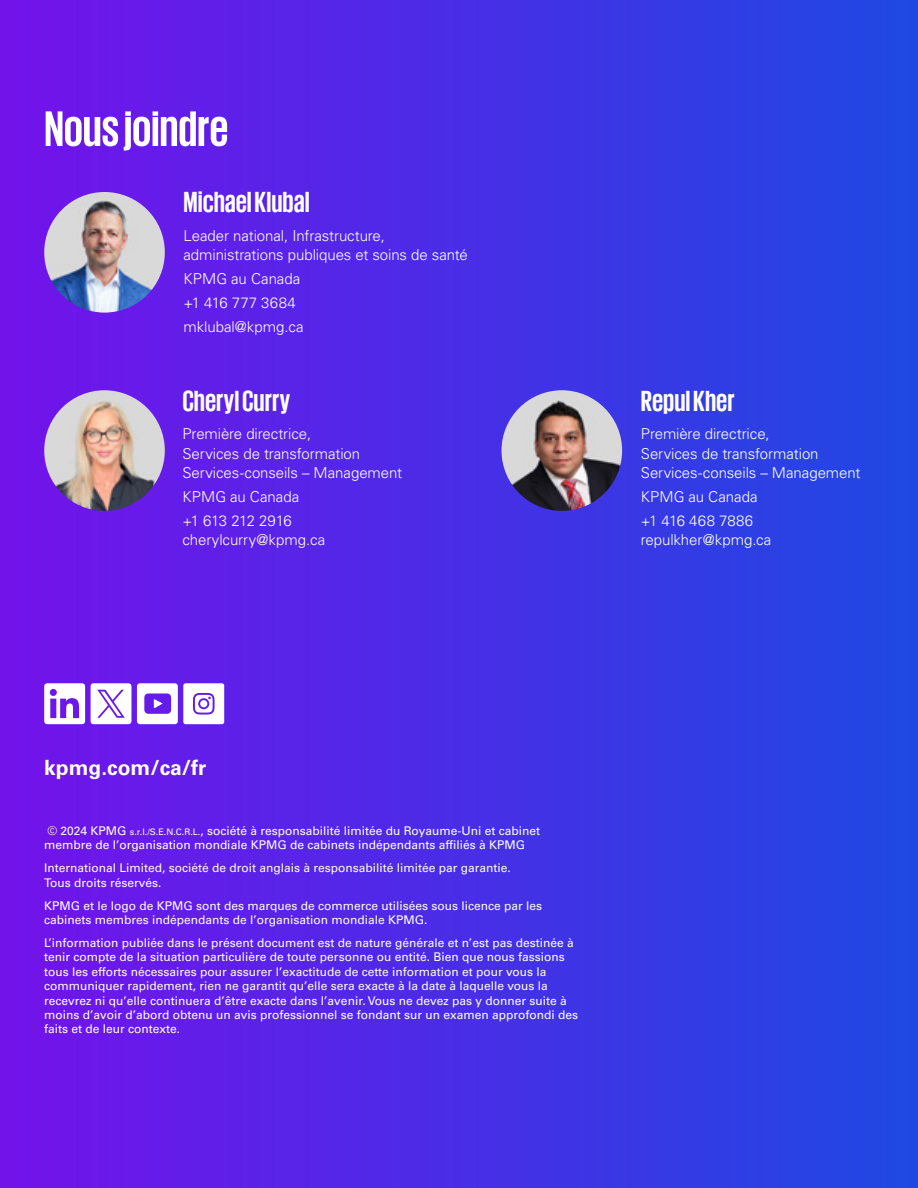
<style>
.page{position:relative;width:918px;height:1188px;background:#fff}
.page>*{position:absolute;margin:0;border:0;box-sizing:border-box;transform-origin:0 0}
.t1{font:700 51px "KPMG";letter-spacing:-.005em;color:#fff}
.t2{font:700 30px "KPMG";color:#fff}
.t3{font:700 21px "Univers";color:#fff}
.t4{font:300 15px/19.5px "Univers LT Std";letter-spacing:-.005em;color:#fff}
.t5{font:12px/14.4px "Univers";color:#fff}
.s1{font-size:9px}
</style>
<div class="page">
<div style="left:0;top:0;width:918px;height:1188px;background:linear-gradient(to right,#7412ea,#1f49e2)"></div>
<svg style="left:44px;top:683px;width:41px;height:41px"></svg>
<svg style="left:137px;top:683px;width:87px;height:41px"></svg>
<svg style="left:91px;top:683px;width:40px;height:41px"></svg>
<img style="left:44px;top:192px;width:121px;height:121px;border-radius:60px">
<img style="left:44px;top:390px;width:121px;height:121px;border-radius:60px">
<img style="left:502px;top:390px;width:120px;height:121px;border-radius:60px">
<h1 class="t1" style="left:44px;top:103px;width:186px">Nous joindre</h1>
<h2 class="t2" style="left:184px;top:187px;width:128px">Michael Klubal</h2>
<p class="t4" style="left:184px;top:226px;width:286px">Leader national, Infrastructure, administrations publiques et soins de santé</p>
<p class="t4" style="left:184px;top:267px;width:122px;line-height:23.7px">KPMG au Canada +1 416 777 3684 mklubal@kpmg.ca</p>
<h2 class="t2" style="left:182px;top:385px;width:109px">Cheryl Curry</h2>
<p class="t4" style="left:182px;top:424px;width:221px">Première directrice,<br>Services de transformation<br>Services-conseils – Management</p>
<p class="t4" style="left:182px;top:485px;width:118px;line-height:23.7px">KPMG au Canada +1 613 212 2916</p>
<p class="t4" style="left:182px;top:530px;width:144px">cherylcurry@kpmg.ca</p>
<h2 class="t2" style="left:641px;top:385px;width:95px">Repul Kher</h2>
<p class="t4" style="left:641px;top:424px;width:221px">Première directrice,<br>Services de transformation<br>Services-conseils – Management</p>
<p class="t4" style="left:641px;top:485px;width:118px;line-height:23.7px">KPMG au Canada +1 416 468 7886</p>
<p class="t4" style="left:641px;top:530px;width:132px">repulkher@kpmg.ca</p>
<h3 class="t3" style="left:44px;top:756px;width:164px">kpmg.com/ca/fr</h3>
<p class="t5" style="left:44px;top:824px;width:498px">© 2024 KPMG <span class="s1">s.r.l./S.E.N.C.R.L.</span>, société à responsabilité limitée du Royaume-Uni et cabinet membre de l’organisation mondiale KPMG de cabinets indépendants affiliés à KPMG</p>
<p class="t5" style="left:44px;top:861px;width:468px">International Limited, société de droit anglais à responsabilité limitée par garantie.<br>Tous droits réservés.</p>
<p class="t5" style="left:44px;top:898px;width:500px">KPMG et le logo de KPMG sont des marques de commerce utilisées sous licence par les cabinets membres indépendants de l’organisation mondiale KPMG.</p>
<p class="t5" style="left:44px;top:936px;width:535px">L’information publiée dans le présent document est de nature générale et n’est pas destinée à tenir compte de la situation particulière de toute personne ou entité. Bien que nous fassions tous les efforts nécessaires pour assurer l’exactitude de cette information et pour vous la communiquer rapidement, rien ne garantit qu’elle sera exacte à la date à laquelle vous la recevrez ni qu’elle continuera d’être exacte dans l’avenir. Vous ne devez pas y donner suite à moins d’avoir d’abord obtenu un avis professionnel se fondant sur un examen approfondi des faits et de leur contexte.</p>
</div>
